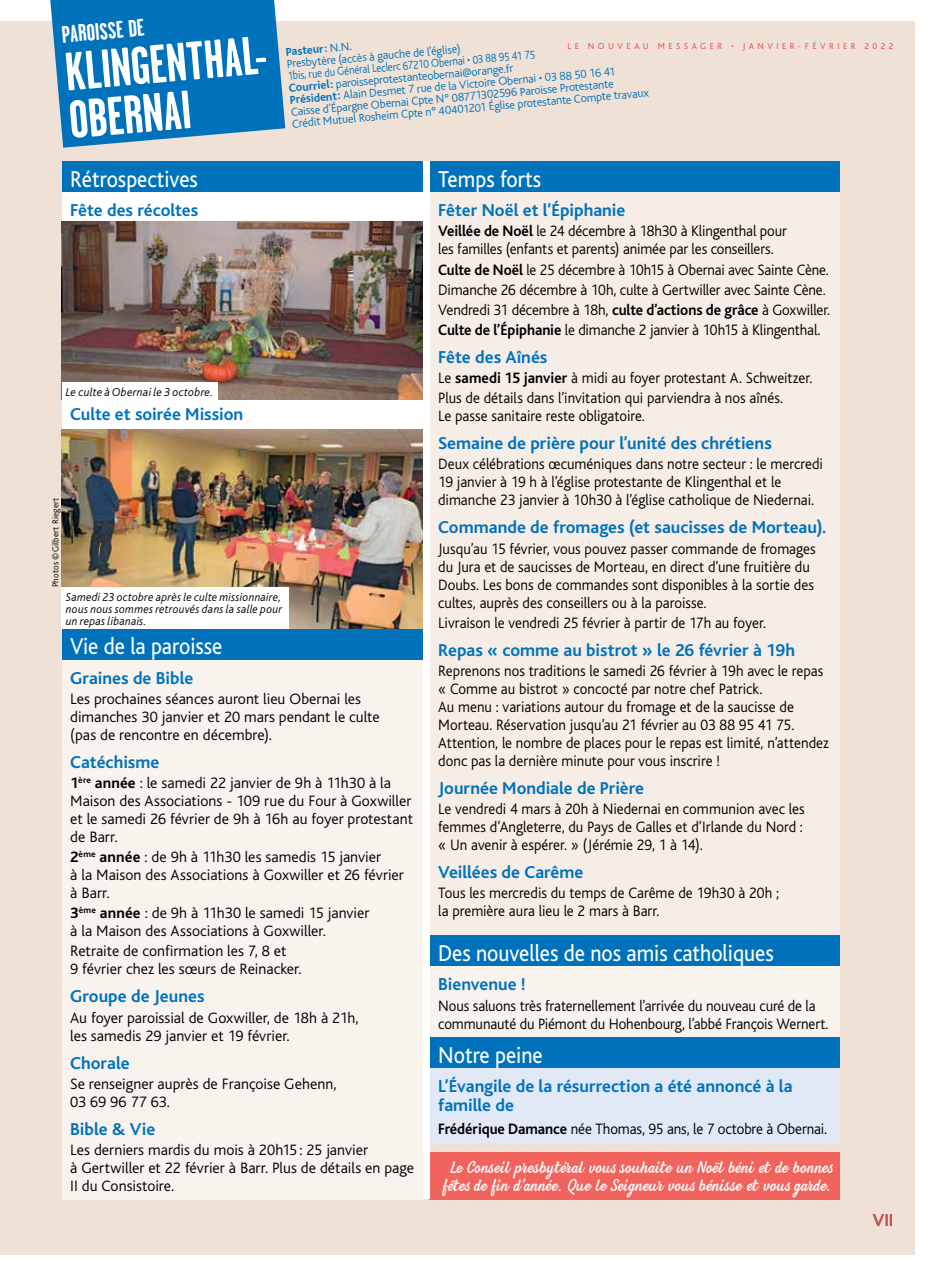
<style>
.page{position:relative;width:936px;height:1276px;background:#fff}
.page>*{position:absolute;margin:0;border:0;box-sizing:border-box;transform-origin:0 0}
.t1{font:700 54px/48px "Garage Gothic";color:#fff}
.t2{font:24px "Bliss";color:#fff;scale:.9 1}
.t3{font:700 24px "Garage Gothic";color:#fff}
.t4{font:700 18px/19.5px "Bliss";color:#0072bc}
.t5{font:500 18px "Bliss";color:#c8514e}
.t6{font:300 15.75px/18px "Bliss";color:#000;scale:.95 1}
.t7{font:300 15.75px/18px "Bliss";color:#000}
.t8{font:300 15.75px/20.1px "Bliss";color:#000;scale:.94 1}
.t9{font:15.75px/18px "Beach Bar";letter-spacing:.015em;color:#fff;text-align:center}
.t10{font:300 12px/12px "Bliss";color:#0072bc}
.t11{font:italic 300 12px/12px "Bliss";letter-spacing:.015em;color:#000;text-align:justify}
.t12{font:300 9px "Bliss";letter-spacing:.39em;color:#ef404a}
.t13{font:300 9px "Bliss";letter-spacing:.02em;color:#000}
.s1{font-weight:700}
</style>
<div class="page">
<div style="left:0;top:21px;width:914px;height:1233px;background:#efe1d6"></div>
<svg style="left:50px;top:0;width:235px;height:148px;background:#1a7ebf"></svg>
<div style="left:62px;top:161px;width:361px;height:468px;background:#fff"></div>
<div style="left:62px;top:161px;width:361px;height:31px;background:#0072bc"></div>
<div style="left:429px;top:161px;width:411px;height:774px;background:#f6ede6"></div>
<div style="left:429px;top:161px;width:411px;height:31px;background:#0072bc"></div>
<div style="left:429px;top:935px;width:411px;height:102px;background:#f9f3ee"></div>
<div style="left:429px;top:935px;width:411px;height:31px;background:#0072bc"></div>
<div style="left:429px;top:1151px;width:411px;height:48px;background:#f1635d"></div>
<div style="left:429px;top:1037px;width:411px;height:105px;background:#e1e8f6"></div>
<div style="left:429px;top:1037px;width:411px;height:30px;background:#0072bc"></div>
<img style="left:62px;top:221px;width:361px;height:179px">
<img style="left:62px;top:429px;width:361px;height:200px">
<div style="left:62px;top:382px;width:156px;height:18px;background:#fff"></div>
<div style="left:62px;top:587px;width:227px;height:42px;background:#fff"></div>
<div style="left:62px;top:629px;width:361px;height:570px;background:#f9f3ee"></div>
<div style="left:62px;top:629px;width:361px;height:30px;background:#0072bc"></div>
<div style="left:423px;top:161px;width:6px;height:1038px;background:#fff"></div>
<h2 class="t3" style="left:61px;top:22px;width:84px;rotate:-5deg">PAROISSE DE</h2>
<h1 class="t1" style="left:63px;top:49px;width:218px;rotate:-5deg">KLINGENTHAL-<br>OBERNAI</h1>
<h2 class="t2" style="left:70px;top:166px;width:143px">Rétrospectives</h2>
<p class="t4" style="left:70px;top:201px;width:129px">Fête des récoltes</p>
<p class="t12" style="left:567px;top:42px;width:327px">LE NOUVEAU MESSAGER • JANVIER-FÉVRIER 2022</p>
<p class="t10" style="left:285px;top:46px;width:360px;rotate:-5deg"><span class="s1">Pasteur:</span> N.N.<br>Presbytère (accès à gauche de l’église)<br>1bis, rue du Général Leclerc 67210 Obernai • 03 88 95 41 75<br><span class="s1">Courriel:</span> paroisseprotestanteobernai@orange.fr<br><span class="s1">Président:</span> Alain Desmet 7 rue de la Victoire Obernai • 03 88 50 16 41<br>Caisse d’Épargne Obernai Cpte N° 08771302596 Paroisse Protestante<br>Crédit Mutuel Rosheim Cpte n° 40401201 Église protestante Compte travaux</p>
<h2 class="t2" style="left:438px;top:166px;width:116px">Temps forts</h2>
<p class="t4" style="left:438px;top:201px;width:189px">Fêter Noël et l’Épiphanie</p>
<p class="t6" style="left:438px;top:222px;width:368px"><span class="s1">Veillée de Noël</span> le 24 décembre à 18h30 à Klingenthal pour les familles (enfants et parents) animée par les conseillers.</p>
<p class="t8" style="left:438px;top:260px;width:418px"><span class="s1">Culte de Noël</span> le 25 décembre à 10h15 à Obernai avec Sainte Cène.<br>Dimanche 26 décembre à 10h, culte à Gertwiller avec Sainte Cène.<br>Vendredi 31 décembre à 18h, <span class="s1">culte d’actions de grâce</span> à Goxwiller.<br><span class="s1">Culte de l’Épiphanie</span> le dimanche 2 janvier à 10h15 à Klingenthal.</p>
<p class="t4" style="left:438px;top:348px;width:111px">Fête des Aînés</p>
<p class="t6" style="left:438px;top:368px;width:395px;line-height:20.1px">Le <span class="s1">samedi 15 janvier</span> à midi au foyer protestant A. Schweitzer.<br>Plus de détails dans l’invitation qui parviendra à nos aînés.</p>
<p class="t6" style="left:438px;top:407px;width:219px">Le passe sanitaire reste obligatoire.</p>
<p class="t4" style="left:438px;top:434px;width:335px">Semaine de prière pour l’unité des chrétiens</p>
<p class="t6" style="left:438px;top:455px;width:406px">Deux célébrations œcuméniques dans notre secteur : le mercredi<br>19 janvier à 19 h à l’église protestante de Klingenthal et le dimanche 23 janvier à 10h30 à l’église catholique de Niedernai.</p>
<p class="t4" style="left:438px;top:518px;width:390px">Commande de fromages (et saucisses de Morteau).</p>
<p class="t6" style="left:438px;top:539px;width:399px">Jusqu’au 15 février, vous pouvez passer commande de fromages du Jura et de saucisses de Morteau, en direct d’une fruitière du Doubs. Les bons de commandes sont disponibles à la sortie des cultes, auprès des conseillers ou à la paroisse.</p>
<p class="t6" style="left:438px;top:614px;width:346px">Livraison le vendredi 25 février à partir de 17h au foyer.</p>
<p class="t4" style="left:438px;top:640px;width:358px">Repas « comme au bistrot » le 26 février à 19h</p>
<p class="t6" style="left:438px;top:662px;width:413px">Reprenons nos traditions le samedi 26 février à 19h avec le repas « Comme au bistrot » concocté par notre chef Patrick.<br>Au menu : variations autour du fromage et de la saucisse de Morteau. Réservation jusqu’au 21 février au 03 88 95 41 75.<br>Attention, le nombre de places pour le repas est limité, n’attendez donc pas la dernière minute pour vous inscrire !</p>
<p class="t4" style="left:438px;top:778px;width:207px">Journée Mondiale de Prière</p>
<p class="t6" style="left:438px;top:800px;width:387px;text-align:justify">Le vendredi 4 mars à 20h à Niedernai en communion avec les femmes d’Angleterre, du Pays de Galles et d’Irlande du Nord : « Un avenir à espérer. » (Jérémie 29, 1 à 14).</p>
<p class="t4" style="left:438px;top:862px;width:147px">Veillées de Carême</p>
<p class="t6" style="left:438px;top:884px;width:360px">Tous les mercredis du temps de Carême de 19h30 à 20h ; la première aura lieu le 2 mars à Barr.</p>
<h2 class="t2" style="left:438px;top:940px;width:374px">Des nouvelles de nos amis catholiques</h2>
<p class="t4" style="left:438px;top:975px;width:89px">Bienvenue !</p>
<p class="t6" style="left:438px;top:996px;width:412px">Nous saluons très fraternellement l’arrivée du nouveau curé de la communauté du Piémont du Hohenbourg, l’abbé François Wernert.</p>
<p class="t11" style="left:66px;top:386px;width:149px">Le culte à Obernai le 3 octobre.</p>
<p class="t4" style="left:70px;top:404px;width:174px">Culte et soirée Mission</p>
<p class="t13" style="left:51px;top:587px;width:91px;rotate:-90deg">Photos ©Gilbert Riegert</p>
<p class="t11" style="left:66px;top:591px;width:218px">Samedi 23 octobre après le culte missionnaire, nous nous sommes retrouvés dans la salle pour un repas libanais.</p>
<h2 class="t2" style="left:70px;top:634px;width:171px">Vie de la paroisse</h2>
<p class="t4" style="left:70px;top:668px;width:125px">Graines de Bible</p>
<p class="t7" style="left:70px;top:690px;width:311px">Les prochaines séances auront lieu Obernai les dimanches 30 janvier et 20 mars pendant le culte (pas de rencontre en décembre).</p>
<p class="t4" style="left:70px;top:752px;width:91px">Catéchisme</p>
<p class="t7" style="left:70px;top:774px;width:344px"><span class="s1">1</span><sup>ère</sup> <span class="s1">année</span> : le samedi 22 janvier de 9h à 11h30 à la Maison des Associations - 109 rue du Four à Goxwiller et le samedi 26 février de 9h à 16h au foyer protestant de Barr.</p>
<p class="t7" style="left:70px;top:848px;width:335px"><span class="s1">2</span><sup>ème</sup> <span class="s1">année</span> : de 9h à 11h30 les samedis 15 janvier<br>à la Maison des Associations à Goxwiller et 26 février à Barr.</p>
<p class="t7" style="left:70px;top:904px;width:301px"><span class="s1">3</span><sup>ème</sup> <span class="s1">année</span> : de 9h à 11h30 le samedi 15 janvier à la Maison des Associations à Goxwiller.</p>
<p class="t7" style="left:70px;top:942px;width:233px">Retraite de confirmation les 7, 8 et<br>9 février chez les sœurs de Reinacker.</p>
<p class="t4" style="left:70px;top:987px;width:136px">Groupe de Jeunes</p>
<p class="t7" style="left:70px;top:1008px;width:290px">Au foyer paroissial de Goxwiller, de 18h à 21h, les samedis 29 janvier et 19 février.</p>
<p class="t4" style="left:70px;top:1053px;width:61px">Chorale</p>
<p class="t7" style="left:70px;top:1075px;width:268px">Se renseigner auprès de Françoise Gehenn,<br>03 69 96 77 63.</p>
<p class="t4" style="left:70px;top:1119px;width:87px">Bible &amp; Vie</p>
<p class="t7" style="left:70px;top:1141px;width:345px">Les derniers mardis du mois à 20h15: 25 janvier<br>à Gertwiller et 22 février à Barr. Plus de détails en page<br>II du Consistoire.</p>
<h2 class="t2" style="left:438px;top:1042px;width:118px">Notre peine</h2>
<p class="t4" style="left:438px;top:1076px;width:356px">L’Évangile de la résurrection a été annoncé à la famille de</p>
<p class="t6" style="left:438px;top:1119px;width:411px"><span class="s1">Frédérique Damance</span> née Thomas, 95 ans, le 7 octobre à Obernai.</p>
<p class="t9" style="left:443px;top:1159px;width:390px">Le Conseil presbytéral vous souhaite un Noël béni et de bonnes fêtes de fin d’année. Que le Seigneur vous bénisse et vous garde.</p>
<p class="t5" style="left:872px;top:1210px;width:22px">VII</p>
</div>
